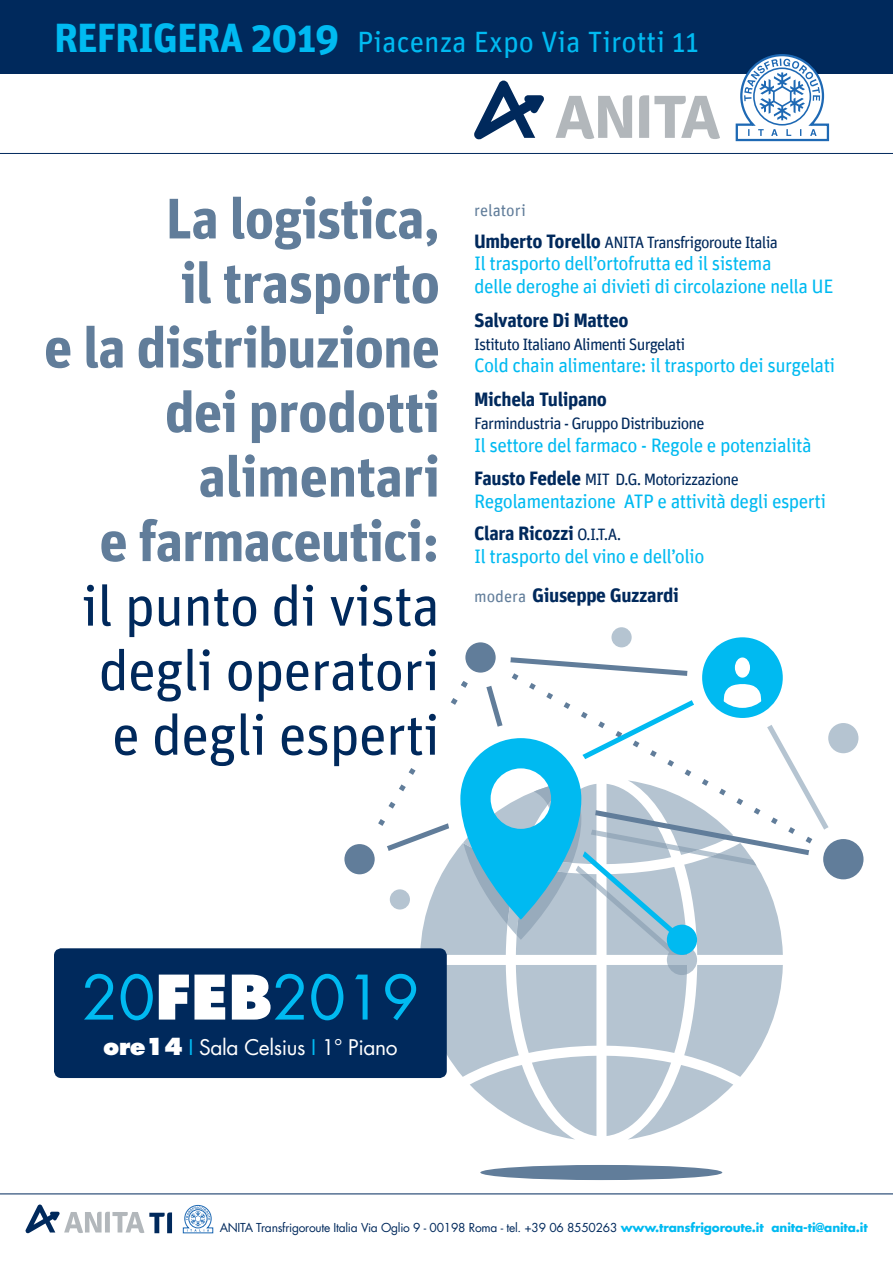
<style>
.page{position:relative;width:893px;height:1263px;background:#fff}
.page>*{position:absolute;margin:0;border:0;box-sizing:border-box;transform-origin:0 0}
.t1{font:59.7px "Futura LT";color:#00baf1}
.t2{font:700 57px/64.5px "Unit";letter-spacing:-.02em;color:#617d9a;text-align:right}
.t3{font:57px/64.5px "Unit";letter-spacing:-.02em;color:#00295c;text-align:justify}
.t4{font:29.4px "Unit";color:#00baf1}
.t5{font:21px "Futura LT";letter-spacing:-.02em;color:#fff}
.t6{font:700 19.65px "Unit";letter-spacing:-.02em;color:#00295c}
.t7{font:19.5px/23px "Unit";letter-spacing:-.03em;color:#00baf1}
.t8{font:700 19.5px "Unit";letter-spacing:-.02em;color:#00295c}
.t9{font:16.5px/32.2px "Unit";letter-spacing:-.05em;color:#00295c}
.t10{font:12px "Futura LT";letter-spacing:-.02em;color:#00295c}
.s1{font-weight:700;font-size:41.1px}
.s2{color:#617d9a}
.s3{font-weight:700;font-size:19.5px}
.s4{font-weight:700;color:#00295c}
.s5{font-size:16.5px;color:#00295c}
.s6{font-weight:400;font-size:16.5px;color:#617d9a}
.s7{font-weight:800;color:#fff}
.s8{font-weight:800;font-size:22.95px}
.s9{color:#00baf1}
.s10{font-weight:700;color:#00baf1}
</style>
<div class="page">
<div style="left:0;top:0;width:893px;height:74px;background:#00295c"></div>
<svg style="left:25px;top:1204px;width:147px;height:29px"></svg>
<svg style="left:183px;top:1205px;width:31px;height:28px"></svg>
<svg style="left:474px;top:81px;width:70px;height:59px"></svg>
<svg style="left:555px;top:95px;width:77px;height:44px"></svg>
<svg style="left:639px;top:95px;width:81px;height:44px"></svg>
<hr style="left:0;top:1193px;width:893px;height:1px;background:#00295c">
<hr style="left:0;top:64px;width:893px;height:1px;background:#00295c">
<hr style="left:0;top:153px;width:893px;height:1px;background:#00295c">
<svg style="left:734px;top:53px;width:96px;height:89px"></svg>
<div style="left:480px;top:1165px;width:242px;height:15px;background:#617d9a;border-radius:50%"></div>
<div style="left:611px;top:627px;width:21px;height:20px;background:#b5c4d1;border-radius:50%"></div>
<div style="left:828px;top:723px;width:30px;height:30px;background:#b5c4d1;border-radius:50%"></div>
<div style="left:465px;top:642px;width:31px;height:31px;background:#617d9a;border-radius:50%"></div>
<div style="left:344px;top:844px;width:31px;height:30px;background:#617d9a;border-radius:50%"></div>
<div style="left:823px;top:839px;width:40px;height:40px;background:#617d9a;border-radius:50%"></div>
<div style="left:702px;top:637px;width:81px;height:81px;background:#00baf1;border-radius:50%"></div>
<div style="left:56px;top:950px;width:389px;height:126px;background:#00295c;border-radius:5px"></div>
<div style="left:54px;top:948px;width:393px;height:130px;border:4px solid #00295c;border-radius:5px"></div>
<svg style="left:378px;top:655px;width:450px;height:484px"></svg>
<h3 class="t4" style="left:54px;top:24px;width:646px"><span class="s1">REFRIGERA 2019</span> Piacenza Expo Via Tirotti 11</h3>
<h2 class="t2" style="left:44px;top:185px;width:398px">La logistica,<br>il trasporto<br>e la distribuzione dei prodotti alimentari<br>e farmaceutici:</h2>
<h2 class="t3" style="left:81px;top:573px;width:360px">il punto di vista degli operatori e degli esperti</h2>
<p class="t9" style="left:474px;top:194px;width:305px"><span class="s2">relatori<br></span><span class="s3">Umberto Torello</span> ANITA Transfrigoroute Italia</p>
<p class="t7" style="left:474px;top:252px;width:361px">Il trasporto dell’ortofrutta ed il sistema<br>delle deroghe ai divieti di circolazione nella UE</p>
<p class="t8" style="left:474px;top:308px;width:156px">Salvatore Di Matteo</p>
<p class="t9" style="left:474px;top:328px;width:213px">Istituto Italiano Alimenti Surgelati</p>
<p class="t7" style="left:474px;top:354px;width:363px">Cold chain alimentare: il trasporto dei surgelati</p>
<p class="t8" style="left:474px;top:387px;width:134px">Michela Tulipano</p>
<p class="t9" style="left:474px;top:407px;width:232px">Farmindustria - Gruppo Distribuzione</p>
<p class="t7" style="left:474px;top:433px;width:339px">Il settore del farmaco - Regole e potenzialità</p>
<p class="t9" style="left:474px;top:463px;width:266px"><span class="s3">Fausto Fedele</span> MIT D.G. Motorizzazione</p>
<p class="t7" style="left:474px;top:485px;width:353px;line-height:32.2px">Regolamentazione ATP e attività degli esperti<br><span class="s4">Clara Ricozzi</span> <span class="s5">O.I.T.A.</span></p>
<p class="t7" style="left:474px;top:544px;width:232px">Il trasporto del vino e dell’olio</p>
<p class="t6" style="left:474px;top:583px;width:206px"><span class="s6">modera</span> Giuseppe Guzzardi</p>
<h1 class="t1" style="left:82px;top:959px;width:339px">20<span class="s7">FEB</span>2019</h1>
<p class="t5" style="left:103px;top:1034px;width:296px"><span class="s8">ore14</span> <span class="s9">I</span> Sala Celsius <span class="s9">I</span> 1° Piano</p>
<p class="t10" style="left:220px;top:1220px;width:649px">ANITA Transfrigoroute Italia Via Oglio 9 - 00198 Roma - tel. +39 06 8550263 <span class="s10">www.transfrigoroute.it anita-ti@anita.it</span></p>
</div>
